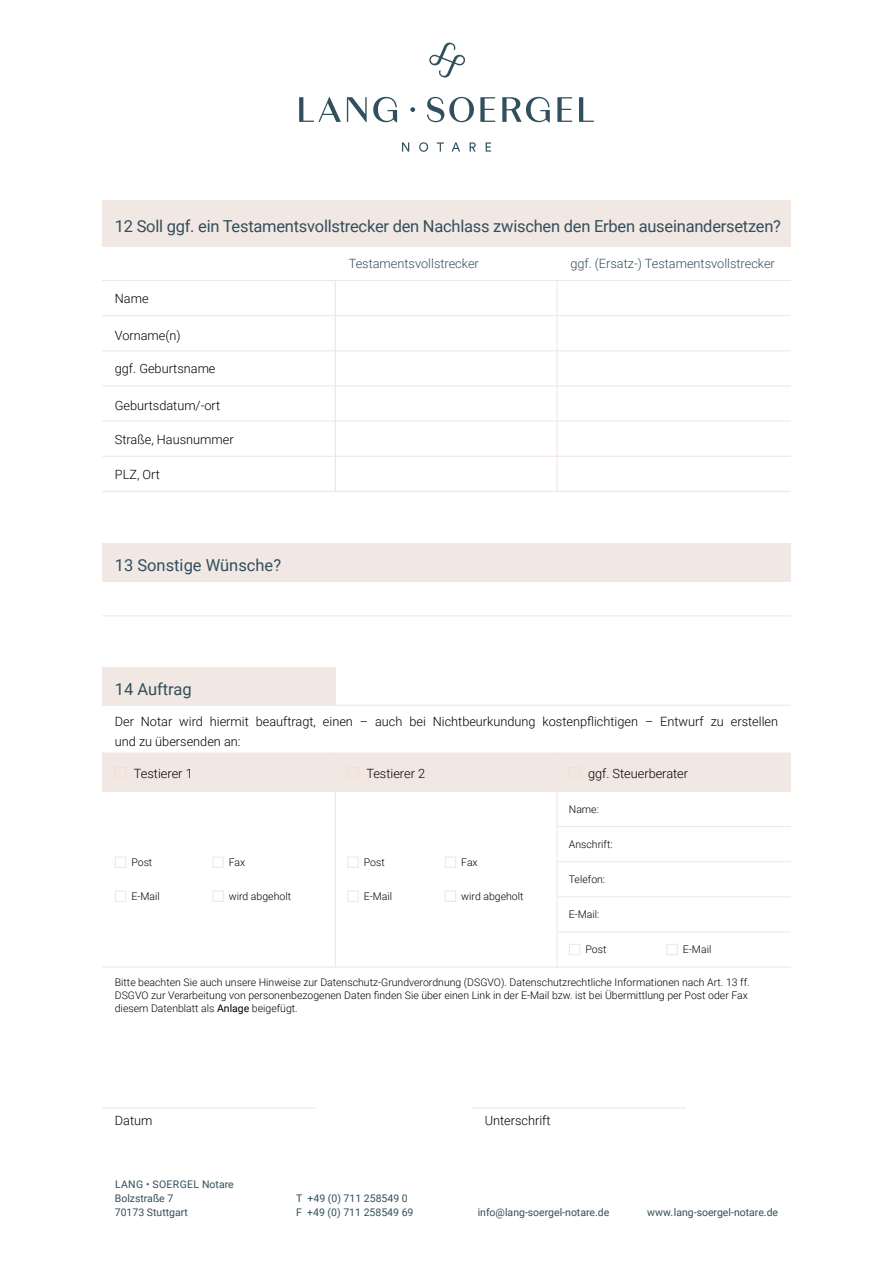
<style>
.page{position:relative;width:893px;height:1263px;background:#fff}
.page>*{position:absolute;margin:0;border:0;box-sizing:border-box;transform-origin:0 0}
.t1{font:16.5px "Roboto";letter-spacing:-.015em;color:#314f5c}
.t2{font:300 12.75px/19.5px "Roboto";color:#000}
.t3{font:300 12.75px "Roboto";color:#314f5c}
.t4{font:300 10.5px/12.6px "Roboto";color:#000}
.t5{font:10.5px/14.2px "Roboto";color:#314f5c}
.s1{font-weight:400}
</style>
<div class="page">
<svg style="left:429px;top:43px;width:36px;height:35px"></svg>
<svg style="left:402px;top:142px;width:7px;height:10px"></svg>
<svg style="left:419px;top:142px;width:9px;height:10px"></svg>
<svg style="left:437px;top:142px;width:7px;height:10px"></svg>
<svg style="left:452px;top:142px;width:8px;height:10px"></svg>
<svg style="left:470px;top:142px;width:6px;height:10px"></svg>
<svg style="left:486px;top:142px;width:5px;height:10px"></svg>
<svg style="left:410px;top:107px;width:5px;height:5px"></svg>
<svg style="left:427px;top:97px;width:47px;height:25px"></svg>
<svg style="left:480px;top:97px;width:15px;height:25px"></svg>
<svg style="left:557px;top:97px;width:15px;height:25px"></svg>
<svg style="left:579px;top:97px;width:15px;height:25px"></svg>
<svg style="left:502px;top:97px;width:48px;height:25px"></svg>
<svg style="left:299px;top:97px;width:42px;height:25px"></svg>
<svg style="left:347px;top:97px;width:20px;height:25px"></svg>
<svg style="left:373px;top:97px;width:24px;height:25px"></svg>
<div style="left:557px;top:754px;width:234px;height:38px;background:#f2e8e3"></div>
<div style="left:102px;top:200px;width:689px;height:47px;background:#f2e8e3"></div>
<div style="left:102px;top:543px;width:689px;height:38px;background:#f2e8e3"></div>
<div style="left:102px;top:754px;width:234px;height:38px;background:#f2e8e3"></div>
<div style="left:102px;top:667px;width:234px;height:39px;background:#f2e8e3"></div>
<div style="left:336px;top:754px;width:221px;height:38px;background:#f2e8e3"></div>
<div style="left:347px;top:767px;width:12px;height:11px;border:1px solid #fcdcc7"></div>
<div style="left:569px;top:767px;width:11px;height:11px;border:1px solid #fcdcc7"></div>
<div style="left:115px;top:767px;width:11px;height:11px;border:1px solid #fcdcc7"></div>
<div style="left:115px;top:856px;width:11px;height:12px;border:1px solid #f2e8e3"></div>
<div style="left:115px;top:890px;width:11px;height:12px;border:1px solid #f2e8e3"></div>
<div style="left:212px;top:856px;width:12px;height:12px;border:1px solid #f2e8e3"></div>
<div style="left:212px;top:890px;width:12px;height:12px;border:1px solid #f2e8e3"></div>
<div style="left:347px;top:856px;width:12px;height:12px;border:1px solid #f2e8e3"></div>
<div style="left:347px;top:890px;width:12px;height:12px;border:1px solid #f2e8e3"></div>
<div style="left:445px;top:856px;width:11px;height:12px;border:1px solid #f2e8e3"></div>
<div style="left:445px;top:890px;width:11px;height:12px;border:1px solid #f2e8e3"></div>
<div style="left:569px;top:944px;width:11px;height:11px;border:1px solid #f2e8e3"></div>
<div style="left:666px;top:944px;width:12px;height:11px;border:1px solid #f2e8e3"></div>
<hr style="left:102px;top:966px;width:689px;height:2px;background:#f2e8e3">
<hr style="left:335px;top:752px;width:1px;height:215px;background:#f2e8e3">
<hr style="left:556px;top:753px;width:2px;height:214px;background:#f2e8e3">
<hr style="left:557px;top:826px;width:234px;height:1px;background:#f2e8e3">
<hr style="left:557px;top:861px;width:234px;height:1px;background:#f2e8e3">
<hr style="left:557px;top:896px;width:234px;height:1px;background:#f2e8e3">
<hr style="left:557px;top:931px;width:234px;height:1px;background:#f2e8e3">
<hr style="left:102px;top:1107px;width:214px;height:2px;background:#f2e8e3">
<hr style="left:472px;top:1107px;width:214px;height:2px;background:#f2e8e3">
<hr style="left:102px;top:705px;width:689px;height:1px;background:#f2e8e3">
<hr style="left:556px;top:280px;width:2px;height:211px;background:#f2e8e3">
<hr style="left:335px;top:281px;width:1px;height:211px;background:#f2e8e3">
<hr style="left:102px;top:315px;width:689px;height:1px;background:#f2e8e3">
<hr style="left:102px;top:280px;width:689px;height:1px;background:#f2e8e3">
<hr style="left:102px;top:350px;width:689px;height:1px;background:#f2e8e3">
<hr style="left:102px;top:385px;width:689px;height:2px;background:#f2e8e3">
<hr style="left:102px;top:421px;width:689px;height:1px;background:#f2e8e3">
<hr style="left:102px;top:456px;width:689px;height:1px;background:#f2e8e3">
<hr style="left:102px;top:491px;width:689px;height:1px;background:#f2e8e3">
<hr style="left:102px;top:615px;width:689px;height:1px;background:#f2e8e3">
<hr style="left:102px;top:752px;width:689px;height:2px;background:#f2e8e3">
<h1 class="t1" style="left:115px;top:214px;width:668px">12 Soll ggf. ein Testamentsvollstrecker den Nachlass zwischen den Erben auseinandersetzen?</h1>
<p class="t2" style="left:115px;top:288px;width:35px">Name</p>
<p class="t2" style="left:115px;top:325px;width:67px">Vorname(n)</p>
<p class="t2" style="left:115px;top:358px;width:102px">ggf. Geburtsname</p>
<p class="t2" style="left:115px;top:395px;width:107px">Geburtsdatum/-ort</p>
<p class="t2" style="left:115px;top:429px;width:120px">Straße, Hausnummer</p>
<p class="t2" style="left:115px;top:464px;width:47px">PLZ, Ort</p>
<h1 class="t1" style="left:115px;top:553px;width:168px">13 Sonstige Wünsche?</h1>
<h1 class="t1" style="left:115px;top:678px;width:78px">14 Auftrag</h1>
<p class="t3" style="left:349px;top:255px;width:132px">Testamentsvollstrecker</p>
<p class="t3" style="left:570px;top:255px;width:206px">ggf. (Ersatz-) Testamentsvollstrecker</p>
<p class="t2" style="left:115px;top:711px;width:665px">Der Notar wird hiermit beauftragt, einen – auch bei Nichtbeurkundung kostenpflichtigen – Entwurf zu erstellen und zu übersenden an:</p>
<p class="t2" style="left:134px;top:763px;width:60px">Testierer 1</p>
<p class="t2" style="left:366px;top:763px;width:60px">Testierer 2</p>
<p class="t2" style="left:588px;top:763px;width:102px">ggf. Steuerberater</p>
<p class="t4" style="left:569px;top:802px;width:32px">Name:</p>
<p class="t4" style="left:569px;top:837px;width:45px">Anschrift:</p>
<p class="t4" style="left:131px;top:856px;width:22px">Post</p>
<p class="t4" style="left:229px;top:856px;width:18px">Fax</p>
<p class="t4" style="left:364px;top:856px;width:22px">Post</p>
<p class="t4" style="left:461px;top:856px;width:18px">Fax</p>
<p class="t4" style="left:569px;top:873px;width:38px">Telefon:</p>
<p class="t4" style="left:131px;top:890px;width:30px">E-Mail</p>
<p class="t4" style="left:229px;top:890px;width:64px">wird abgeholt</p>
<p class="t4" style="left:364px;top:890px;width:30px">E-Mail</p>
<p class="t4" style="left:461px;top:890px;width:64px">wird abgeholt</p>
<p class="t4" style="left:569px;top:908px;width:32px">E-Mail:</p>
<p class="t4" style="left:585px;top:943px;width:22px">Post</p>
<p class="t4" style="left:683px;top:943px;width:30px">E-Mail</p>
<p class="t4" style="left:115px;top:976px;width:636px">Bitte beachten Sie auch unsere Hinweise zur Datenschutz-Grundverordnung (DSGVO). Datenschutzrechtliche Informationen nach Art. 13 ff.<br>DSGVO zur Verarbeitung von personenbezogenen Daten finden Sie über einen Link in der E-Mail bzw. ist bei Übermittlung per Post oder Fax diesem Datenblatt als <span class="s1">Anlage</span> beigefügt.</p>
<p class="t2" style="left:115px;top:1110px;width:39px">Datum</p>
<p class="t2" style="left:485px;top:1110px;width:67px">Unterschrift</p>
<p class="t5" style="left:115px;top:1176px;width:120px">LANG • SOERGEL Notare<br>Bolzstraße 7<br>70173 Stuttgart</p>
<p class="t5" style="left:296px;top:1191px;width:119px">T +49 (0) 711 258549 0<br>F +49 (0) 711 258549 69</p>
<p class="t5" style="left:478px;top:1205px;width:133px">info@lang-soergel-notare.de</p>
<p class="t5" style="left:647px;top:1205px;width:133px">www . lang-soergel-notare.de</p>
</div>
